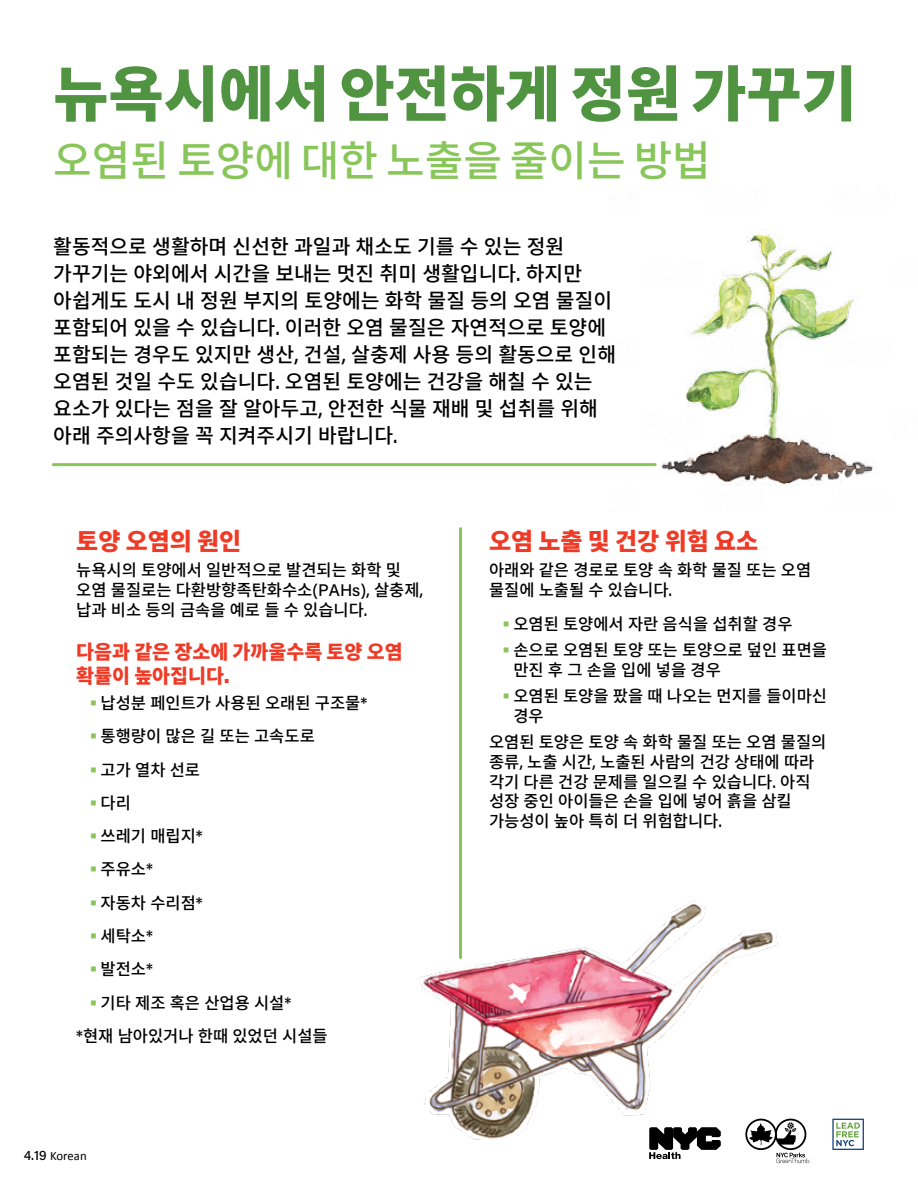
<style>
.page{position:relative;width:918px;height:1188px;background:#fff}
.page>*{position:absolute;margin:0;border:0;box-sizing:border-box;transform-origin:0 0}
.t1{font:800 60px "Source Han Sans K";color:#509442}
.t2{font:500 42px "Source Han Sans K";color:#88c659}
.t3{font:800 24px "Source Han Sans K";color:#ef3a26}
.t4{font:500 20.4px/27px "Source Han Sans K";color:#000}
.t5{font:800 19.5px/23.4px "Source Han Sans K";color:#ef3a26}
.t6{font:500 16.5px/19.8px "Source Han Sans K";color:#000}
.t7{font:12.75px "Calibri";color:#000}
.s1{font-family:"Acumin Pro"}
.s2{font-family:"Acumin Pro";font-weight:900}
.s3{color:#88c659}
.s4{font-family:"Acumin Pro";font-weight:500;font-size:13.5px}
</style>
<div class="page">
<svg style="left:649px;top:1144px;width:72px;height:15px"></svg>
<svg style="left:748px;top:1144px;width:61px;height:19px"></svg>
<hr style="left:459px;top:529px;width:3px;height:429px;background:#88c659">
<img style="left:419px;top:901px;width:388px;height:243px">
<hr style="left:53px;top:463px;width:602px;height:3px;background:#88c659">
<img style="left:609px;top:234px;width:265px;height:252px">
<svg style="left:832px;top:1119px;width:32px;height:31px"></svg>
<h1 class="t1" style="left:53px;top:60px;width:805px">뉴욕시에서 안전하게 정원 가꾸기</h1>
<h2 class="t2" style="left:53px;top:137px;width:659px">오염된 토양에 대한 노출을 줄이는 방법</h2>
<p class="t4" style="left:53px;top:233px;width:564px">활동적으로 생활하며 신선한 과일과 채소도 기를 수 있는 정원 가꾸기는 야외에서 시간을 보내는 멋진 취미 생활입니다<span class="s1">.</span> 하지만 아쉽게도 도시 내 정원 부지의 토양에는 화학 물질 등의 오염 물질이 포함되어 있을 수 있습니다<span class="s1">.</span> 이러한 오염 물질은 자연적으로 토양에 포함되는 경우도 있지만 생산<span class="s1">,</span> 건설<span class="s1">,</span> 살충제 사용 등의 활동으로 인해 오염된 것일 수도 있습니다<span class="s1">.</span> 오염된 토양에는 건강을 해칠 수 있는 요소가 있다는 점을 잘 알아두고<span class="s1">,</span> 안전한 식물 재배 및 섭취를 위해 아래 주의사항을 꼭 지켜주시기 바랍니다<span class="s1">.</span></p>
<h3 class="t3" style="left:76px;top:528px;width:167px">토양 오염의 원인</h3>
<p class="t6" style="left:76px;top:561px;width:349px">뉴욕시의 토양에서 일반적으로 발견되는 화학 및 오염 물질로는 다환방향족탄화수소<span class="s1">(PAHs),</span> 살충제<span class="s1">, </span>납과 비소 등의 금속을 예로 들 수 있습니다<span class="s1">.</span></p>
<p class="t5" style="left:76px;top:641px;width:328px">다음과 같은 장소에 가까울수록 토양 오염 확률이 높아집니다<span class="s2">.</span></p>
<p class="t6" style="left:90px;top:693px;width:279px"><span class="s3">▪</span> 납성분 페인트가 사용된 오래된 구조물<span class="s1">*</span></p>
<p class="t6" style="left:90px;top:727px;width:227px"><span class="s3">▪</span> 통행량이 많은 길 또는 고속도로</p>
<p class="t6" style="left:90px;top:760px;width:112px"><span class="s3">▪</span>고가 열차 선로</p>
<p class="t6" style="left:90px;top:793px;width:43px"><span class="s3">▪</span>다리</p>
<p class="t6" style="left:90px;top:827px;width:115px"><span class="s3">▪</span> 쓰레기 매립지<span class="s1">*</span></p>
<p class="t6" style="left:90px;top:860px;width:65px"><span class="s3">▪</span> 주유소<span class="s1">*</span></p>
<p class="t6" style="left:90px;top:893px;width:115px"><span class="s3">▪</span> 자동차 수리점<span class="s1">*</span></p>
<p class="t6" style="left:90px;top:926px;width:65px"><span class="s3">▪</span> 세탁소<span class="s1">*</span></p>
<p class="t6" style="left:90px;top:960px;width:65px"><span class="s3">▪</span> 발전소<span class="s1">*</span></p>
<p class="t6" style="left:76px;top:986px;width:253px;line-height:33.3px;text-indent:13px"><span class="s3">▪</span> 기타 제조 혹은 산업용 시설<span class="s1">* *</span>현재 남아있거나 한때 있었던 시설들</p>
<p class="t7" style="left:24px;top:1148px;width:65px"><span class="s4">4.19</span> Korean</p>
<h3 class="t3" style="left:489px;top:528px;width:271px">오염노출및 건강위험 요소</h3>
<p class="t6" style="left:489px;top:561px;width:324px">아래와 같은 경로로 토양 속 화학 물질 또는 오염 물질에 노출될 수 있습니다<span class="s1">.</span></p>
<p class="t6" style="left:502px;top:614px;width:292px"><span class="s3">▪</span> 오염된 토양에서 자란 음식을 섭취할 경우</p>
<p class="t6" style="left:513px;top:640px;width:315px;text-indent:-11px"><span class="s3">▪</span> 손으로 오염된 토양 또는 토양으로 덮인 표면을 만진후그손을입에넣을경우</p>
<p class="t6" style="left:513px;top:686px;width:315px;text-indent:-11px"><span class="s3">▪</span> 오염된 토양을 팠을 때 나오는 먼지를 들이마신 경우</p>
<p class="t6" style="left:489px;top:732px;width:339px">오염된 토양은 토양 속 화학 물질 또는 오염 물질의 종류<span class="s1">,</span> 노출 시간<span class="s1">,</span> 노출된 사람의 건강 상태에 따라 각기 다른 건강 문제를 일으킬 수 있습니다<span class="s1">.</span> 아직 성장 중인 아이들은 손을 입에 넣어 흙을 삼킬 가능성이 높아 특히 더 위험합니다<span class="s1">.</span></p>
</div>
